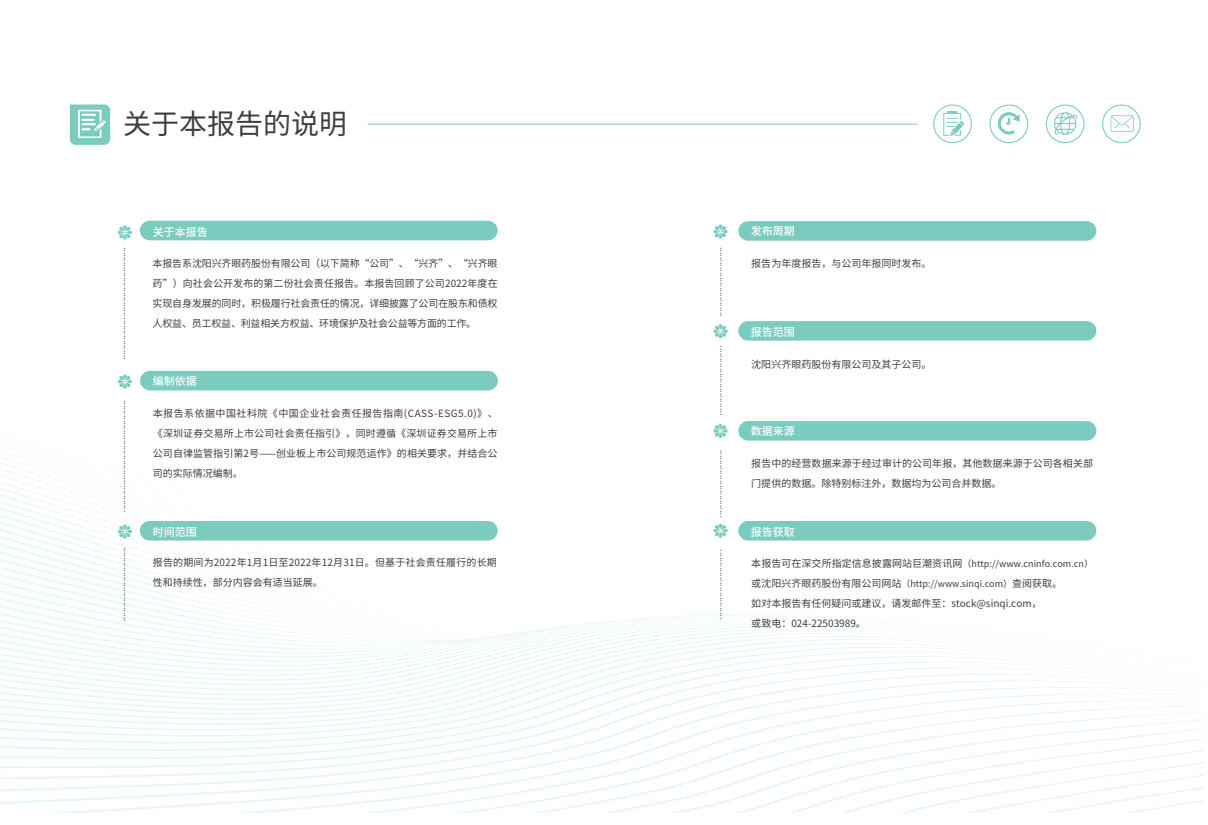
<style>
.page{position:relative;width:1208px;height:825px;background:#fff}
.page>*{position:absolute;margin:0;border:0;box-sizing:border-box;transform-origin:0 0}
.t1{font:28px "Source Han Sans CN";color:#3e3e3f}
.t2{font:500 11px "Source Han Sans CN";color:#fff}
.t3{font:10px/20px "Source Han Sans CN";color:#3e3e3f}
.t4{font:9px "Source Han Sans CN";color:#57585a}
.t5{font:9px "Source Han Sans CN";letter-spacing:.005em;color:#3e3e3f}
.s1{font-size:10px}
</style>
<div class="page">
<svg style="left:44px;top:792px;width:691px;height:21px"></svg>
<svg style="left:0;top:667px;width:1203px;height:125px"></svg>
<svg style="left:0;top:608px;width:670px;height:13px"></svg>
<svg style="left:0;top:540px;width:809px;height:68px"></svg>
<svg style="left:0;top:457px;width:759px;height:135px"></svg>
<svg style="left:735px;top:729px;width:468px;height:84px"></svg>
<div style="left:140px;top:221px;width:357px;height:19px;background:#7bcbbf;border-radius:10px"></div>
<div style="left:140px;top:371px;width:358px;height:19px;background:#7bcbbf;border-radius:10px"></div>
<div style="left:140px;top:521px;width:357px;height:19px;background:#7bcbbf;border-radius:10px"></div>
<svg style="left:118px;top:225px;width:14px;height:15px"></svg>
<svg style="left:118px;top:374px;width:14px;height:15px"></svg>
<svg style="left:118px;top:524px;width:14px;height:15px"></svg>
<svg style="left:933px;top:104px;width:207px;height:39px"></svg>
<svg style="left:713px;top:224px;width:14px;height:15px"></svg>
<svg style="left:713px;top:324px;width:14px;height:15px"></svg>
<svg style="left:713px;top:424px;width:14px;height:14px"></svg>
<svg style="left:713px;top:523px;width:14px;height:15px"></svg>
<div style="left:738px;top:221px;width:358px;height:20px;background:#7bcbbf;border-radius:10px"></div>
<div style="left:738px;top:321px;width:358px;height:20px;background:#7bcbbf;border-radius:10px"></div>
<div style="left:738px;top:421px;width:358px;height:20px;background:#7bcbbf;border-radius:10px"></div>
<div style="left:738px;top:521px;width:358px;height:19px;background:#7bcbbf;border-radius:10px"></div>
<hr style="left:367px;top:124px;width:551px;height:1px;background:#7bcbbf">
<svg style="left:70px;top:105px;width:40px;height:40px;background:#95d5cb"></svg>
<h1 class="t1" style="left:123px;top:108px;width:225px">关于本报告的说明</h1>
<p class="t4" style="left:132px;top:247px;width:114px;rotate:90deg">.............................................</p>
<p class="t4" style="left:132px;top:400px;width:114px;rotate:90deg">.............................................</p>
<p class="t4" style="left:132px;top:547px;width:77px;rotate:90deg">..............................</p>
<p class="t2" style="left:153px;top:225px;width:56px">关于本报告</p>
<p class="t3" style="left:153px;top:254px;width:346px;text-align:justify">本报告系沈阳兴齐眼药股份有限公司（以下简称“公司”、“兴齐”、“兴齐眼药”）向社会公开发布的第二份社会责任报告。本报告回顾了公司2022年度在实现自身发展的同时，积极履行社会责任的情况，详细披露了公司在股东和债权人权益、员工权益、利益相关方权益、环境保护及社会公益等方面的工作。</p>
<p class="t2" style="left:153px;top:375px;width:45px">编制依据</p>
<p class="t3" style="left:153px;top:403px;width:346px;text-align:justify">本报告系依据中国社科院《中国企业社会责任报告指南(CASS-ESG5.0)》、《深圳证券交易所上市公司社会责任指引》，同时遵循《深圳证券交易所上市公司自律监管指引第2号⸺创业板上市公司规范运作》的相关要求，并结合公司的实际情况编制。</p>
<p class="t2" style="left:153px;top:526px;width:45px">时间范围</p>
<p class="t3" style="left:153px;top:553px;width:345px">报告的期间为2022年1月1日至2022年12月31日。但基于社会责任履行的长期性和持续性，部分内容会有适当延展。</p>
<p class="t4" style="left:729px;top:247px;width:72px;rotate:90deg">............................</p>
<p class="t4" style="left:729px;top:345px;width:72px;rotate:90deg">............................</p>
<p class="t4" style="left:729px;top:450px;width:69px;rotate:90deg">...........................</p>
<p class="t4" style="left:729px;top:549px;width:72px;rotate:90deg">............................</p>
<p class="t2" style="left:751px;top:225px;width:45px">发布周期</p>
<p class="t3" style="left:751px;top:254px;width:181px">报告为年度报告，与公司年报同时发布。</p>
<p class="t2" style="left:751px;top:325px;width:45px">报告范围</p>
<p class="t3" style="left:751px;top:354px;width:181px">沈阳兴齐眼药股份有限公司及其子公司。</p>
<p class="t2" style="left:751px;top:425px;width:45px">数据来源</p>
<p class="t3" style="left:751px;top:454px;width:343px">报告中的经营数据来源于经过审计的公司年报，其他数据来源于公司各相关部门提供的数据。除特别标注外，数据均为公司合并数据。</p>
<p class="t2" style="left:751px;top:526px;width:45px">报告获取</p>
<p class="t5" style="left:751px;top:559px;width:343px"><span class="s1">本报告可在深交所指定信息披露网站巨潮资讯网</span>（http://www.cninfo.com.cn）</p>
<p class="t5" style="left:751px;top:579px;width:312px"><span class="s1">或沈阳兴齐眼药股份有限公司网站</span>（http://www.sinqi.com）<span class="s1">查阅获取。</span></p>
<p class="t3" style="left:751px;top:594px;width:292px">如对本报告有任何疑问或建议，请发邮件至：stock@sinqi.com，或致电：024-22503989。</p>
</div>
